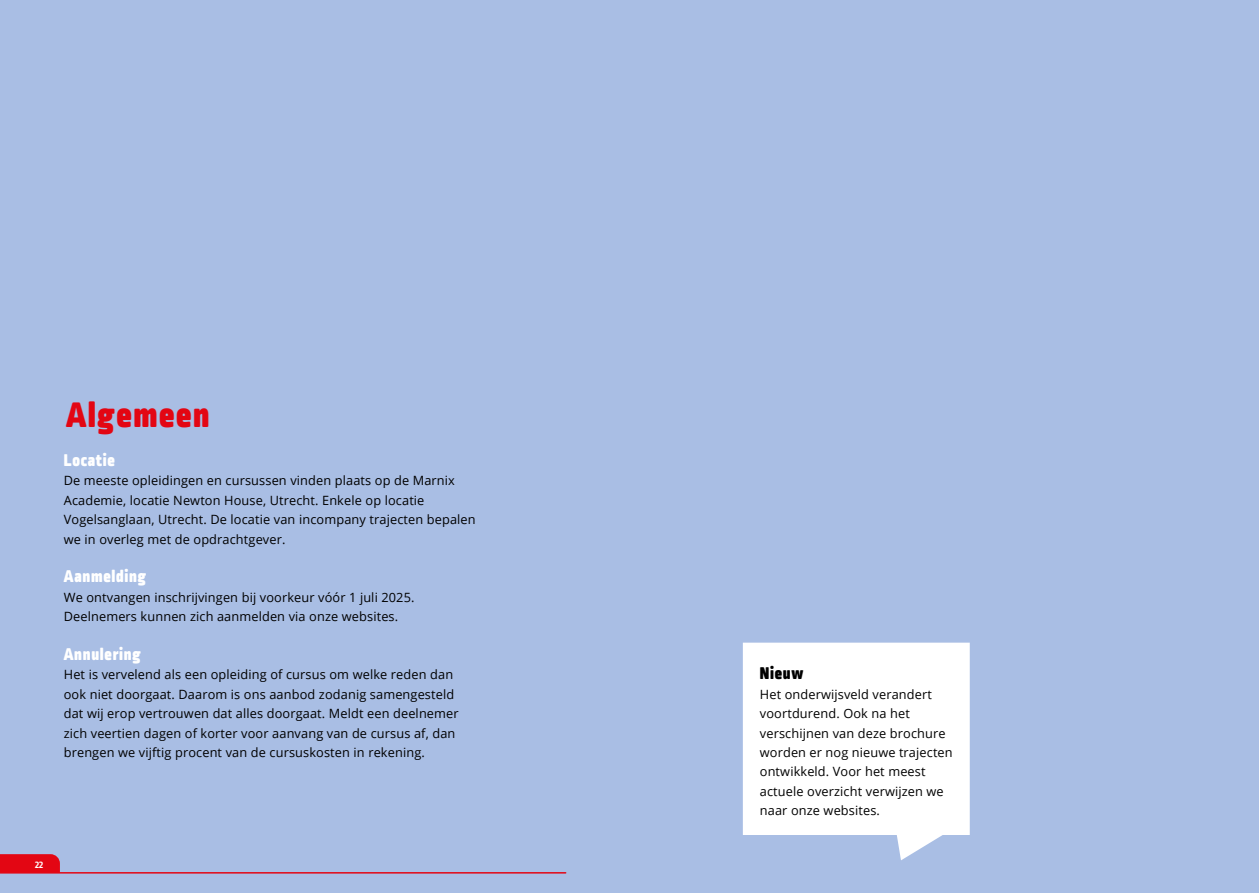
<style>
.page{position:relative;width:1259px;height:893px;background:#a9bee4}
.page>*{position:absolute;margin:0;border:0;box-sizing:border-box;transform-origin:0 0}
.t1{font:900 37.5px "Ropa Soft Pro";letter-spacing:.04em;color:#e30613}
.t2{font:900 18px "Ropa Soft Pro";letter-spacing:.04em;color:#fff}
.t3{font:900 18px "Ropa Soft Pro";letter-spacing:.04em;color:#000}
.t4{font:12.75px/19.4px "Open Sans";letter-spacing:.01em;color:#000}
.t5{font:700 10.5px "Ropa Soft Pro";color:#fff}
</style>
<div class="page">
<svg style="left:743px;top:643px;width:226px;height:217px;background:#f6f8fc"></svg>
<svg style="left:0;top:854px;width:60px;height:18px"></svg>
<hr style="left:0;top:872px;width:566px;height:2px;background:#e30613">
<h1 class="t1" style="left:66px;top:392px;width:145px">Algemeen</h1>
<h2 class="t2" style="left:64px;top:449px;width:53px">Locatie</h2>
<p class="t4" style="left:64px;top:471px;width:413px">De meeste opleidingen en cursussen vinden plaats op de Marnix Academie, locatie Newton House, Utrecht. Enkele op locatie Vogelsanglaan, Utrecht. De locatie van incompany trajecten bepalen we in overleg met de opdrachtgever.</p>
<h2 class="t2" style="left:64px;top:566px;width:84px">Aanmelding</h2>
<p class="t4" style="left:64px;top:587px;width:352px">We ontvangen inschrijvingen bij voorkeur vóór 1 juli 2025.<br>Deelnemers kunnen zich aanmelden via onze websites.</p>
<h2 class="t2" style="left:64px;top:643px;width:79px">Annulering</h2>
<p class="t4" style="left:64px;top:665px;width:396px">Het is vervelend als een opleiding of cursus om welke reden dan ook niet doorgaat. Daarom is ons aanbod zodanig samengesteld dat wij erop vertrouwen dat alles doorgaat. Meldt een deelnemer zich veertien dagen of korter voor aanvang van de cursus af, dan brengen we vijftig procent van de cursuskosten in rekening.</p>
<p class="t5" style="left:35px;top:858px;width:10px">22</p>
<h2 class="t3" style="left:760px;top:663px;width:45px">Nieuw</h2>
<p class="t4" style="left:760px;top:684px;width:194px">Het onderwijsveld verandert voortdurend. Ook na het verschijnen van deze brochure worden er nog nieuwe trajecten ontwikkeld. Voor het meest actuele overzicht verwijzen we naar onze websites.</p>
</div>
